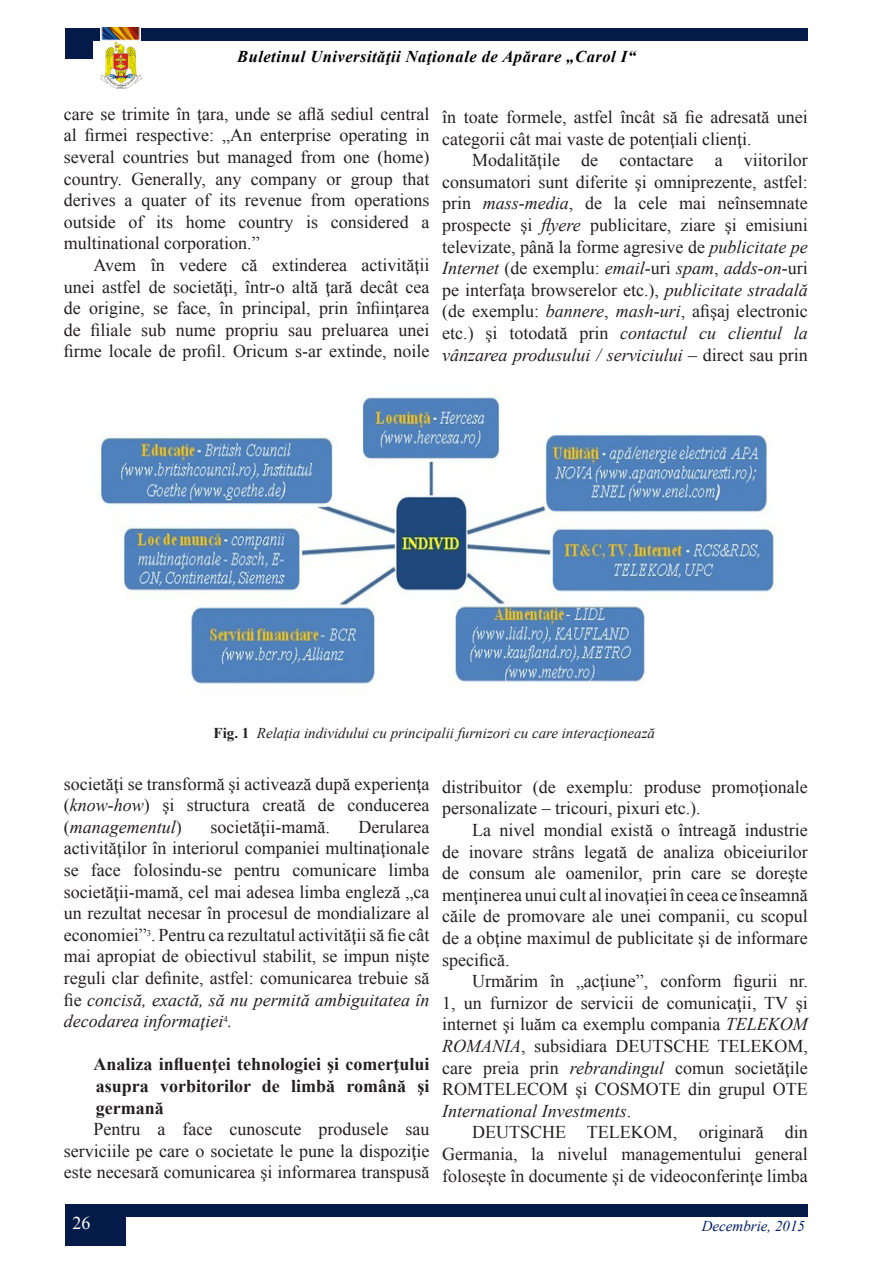
<style>
.page{position:relative;width:893px;height:1263px;background:#fff}
.page>*{position:absolute;margin:0;border:0;box-sizing:border-box;transform-origin:0 0}
.t1{font:18px/21.6px "Times New Roman";color:#231f20;text-align:justify}
.t2{font:700 18px/21.6px "Times New Roman";color:#231f20;text-align:justify}
.t3{font:18px "Times New Roman";color:#fff}
.t4{font:italic 700 16.5px "Times New Roman";letter-spacing:.03em;color:#000103}
.t5{font:italic 15px "Times New Roman";color:#231f20}
.t6{font:italic 15px "Times New Roman";color:#001d67}
.s1{font-style:italic}
.s2{font-weight:700;font-style:normal}
</style>
<div class="page">
<img style="left:101px;top:43px;width:40px;height:45px">
<div style="left:65px;top:1204px;width:743px;height:12px;background:#041b49"></div>
<div style="left:65px;top:1216px;width:61px;height:30px;background:#041b49"></div>
<div style="left:65px;top:28px;width:743px;height:12px;background:#041b49"></div>
<img style="left:101px;top:27px;width:40px;height:14px">
<div style="left:65px;top:37px;width:28px;height:22px;background:#041b49"></div>
<img style="left:100px;top:393px;width:674px;height:294px">
<p class="t4" style="left:237px;top:45px;width:400px">Buletinul Universităţii Naţionale de Apărare „Carol I“</p>
<p class="t1" style="left:64px;top:102px;width:367px">care se trimite în ţara, unde se află sediul central al firmei respective: „An enterprise operating in several countries but managed from one (home) country. Generally, any company or group that derives a quater of its revenue from operations outside of its home country is considered a multinational corporation.”</p>
<p class="t1" style="left:64px;top:254px;width:367px;text-indent:30px">Avem în vedere că extinderea activităţii unei astfel de societăţi, într-o altă ţară decât cea de origine, se face, în principal, prin înfiinţarea de filiale sub nume propriu sau preluarea unei firme locale de profil. Oricum s-ar extinde, noile</p>
<p class="t1" style="left:442px;top:106px;width:367px">în toate formele, astfel încât să fie adresată unei categorii cât mai vaste de potenţiali clienţi.</p>
<p class="t1" style="left:442px;top:149px;width:367px;text-indent:30px">Modalităţile de contactare a viitorilor consumatori sunt diferite şi omniprezente, astfel: prin <span class="s1">mass-media</span>, de la cele mai neînsemnate prospecte şi <span class="s1">flyere</span> publicitare, ziare şi emisiuni televizate, până la forme agresive de <span class="s1">publicitate pe Internet</span> (de exemplu: <span class="s1">email</span>-uri <span class="s1">spam</span>, <span class="s1">adds-on</span>-uri pe interfaţa browserelor etc.), <span class="s1">publicitate stradală </span>(de exemplu: <span class="s1">bannere</span>, <span class="s1">mash-uri</span>, afişaj electronic etc.) şi totodată prin <span class="s1">contactul cu clientul la vânzarea produsului / serviciului</span> – direct sau prin</p>
<p class="t5" style="left:214px;top:722px;width:443px"><span class="s2">Fig. 1</span> Relaţia individului cu principalii furnizori cu care interacţionează</p>
<p class="t1" style="left:64px;top:772px;width:367px">societăţi se transformă şi activează după experienţa (<span class="s1">know-how</span>) şi structura creată de conducerea (<span class="s1">managementul</span>)</p>
<p class="t1" style="left:64px;top:815px;width:367px;text-indent:295px">Derularea activităţilor în interiorul companiei multinaţionale se face folosindu-se pentru comunicare limba societăţii-mamă, cel mai adesea limba engleză „ca un rezultat necesar în procesul de mondializare al economiei”<sup>3</sup>. Pentru ca rezultatul activităţii să fie cât mai apropiat de obiectivul stabilit, se impun nişte reguli clar definite, astfel: comunicarea trebuie să fie <span class="s1">concisă, exactă, să nu permită ambiguitatea în decodarea informaţiei</span><sup>4</sup><span class="s1">.</span></p>
<p class="t2" style="left:94px;top:1053px;width:337px">Analiza influenţei tehnologiei şi comerţului asupra vorbitorilor de limbă română şi germană</p>
<p class="t1" style="left:64px;top:1118px;width:367px;text-indent:30px">Pentru a face cunoscute produsele sau serviciile pe care o societate le pune la dispoziţie este necesară comunicarea şi informarea transpusă</p>
<p class="t1" style="left:210px;top:815px;width:121px">societăţii-mamă.</p>
<p class="t1" style="left:442px;top:775px;width:367px">distribuitor (de exemplu: produse promoţionale personalizate – tricouri, pixuri etc.).</p>
<p class="t1" style="left:442px;top:818px;width:367px;text-indent:30px">La nivel mondial există o întreagă industrie de inovare strâns legată de analiza obiceiurilor de consum ale oamenilor, prin care se doreşte menţinerea unui cult al inovaţiei în ceea ce înseamnă căile de promovare ale unei companii, cu scopul de a obţine maximul de publicitate şi de informare specifică.</p>
<p class="t1" style="left:442px;top:970px;width:367px;text-indent:30px">Urmărim în „acţiune”, conform figurii nr.<br>1, un furnizor de servicii de comunicaţii, TV şi internet şi luăm ca exemplu compania <span class="s1">TELEKOM ROMANIA</span>, subsidiara DEUTSCHE TELEKOM, care preia prin <span class="s1">rebrandingul</span> comun societăţile ROMTELECOM şi COSMOTE din grupul OTE <span class="s1">International Investments</span>.</p>
<p class="t1" style="left:442px;top:1121px;width:367px;text-indent:30px">DEUTSCHE TELEKOM, originară din Germania, la nivelul managementului general foloseşte în documente şi de videoconferinţe limba</p>
<p class="t3" style="left:73px;top:1210px;width:19px">26</p>
<p class="t6" style="left:702px;top:1216px;width:105px">Decembrie, 2015</p>
</div>
